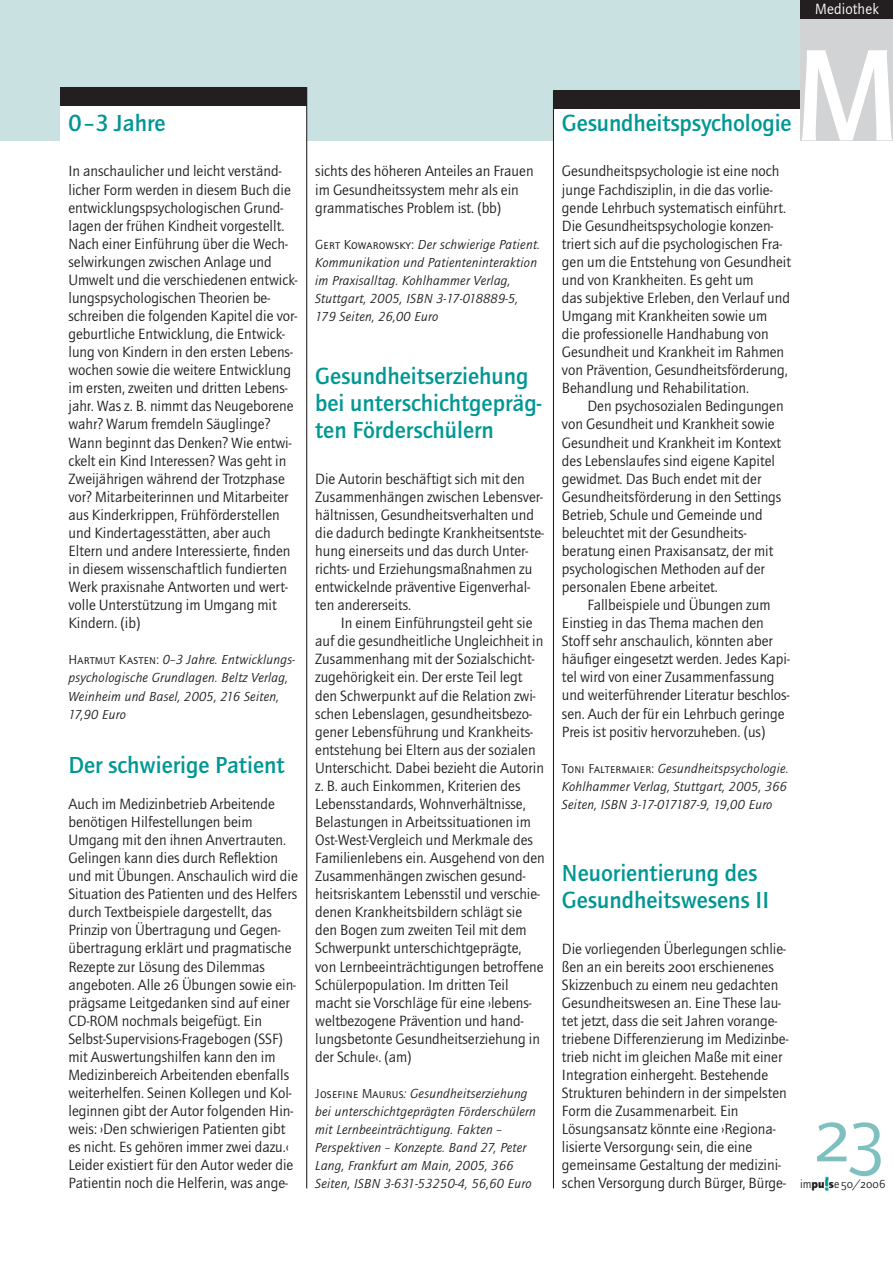
<style>
.page{position:relative;width:893px;height:1263px;background:#fff}
.page>*{position:absolute;margin:0;border:0;box-sizing:border-box;transform-origin:0 0}
.t1{font:700 135px "Quay Itc T";color:#fff}
.t2{font:78px "Quay Itc SCT";color:#7ec0c0}
.t3{font:700 24px/27.2px "Quay Itc T";color:#009793}
.t4{font:15.3px/18px "Quay Itc T";color:#231f20}
.t5{font:15.3px "Quay Itc T";letter-spacing:.01em;color:#fff}
.t6{font:italic 13.5px/18px "Quay Itc T";letter-spacing:.02em;color:#231f20}
.t7{font:12px "Quay Itc SCT";letter-spacing:.01em;color:#231f20}
.s1{font-family:"Quay Itc SCT";font-style:normal}
.s2{font-family:"Quay Itc SCT"}
.s3{font-family:"Quay Itc T"}
.s4{font-family:"Quay Itc T";font-weight:900}
</style>
<div class="page">
<div style="left:0;top:0;width:800px;height:140px;background:#cae1e1"></div>
<div style="left:553px;top:104px;width:247px;height:42px;background:#fff"></div>
<div style="left:553px;top:91px;width:247px;height:18px;background:#231f20"></div>
<div style="left:800px;top:18px;width:92px;height:122px;background:#d1d3d4"></div>
<div style="left:800px;top:0;width:92px;height:18px;background:#231f20"></div>
<hr style="left:553px;top:91px;width:1px;height:1097px;background:#231f20">
<img style="left:824px;top:1177px;width:4px;height:14px">
<div style="left:60px;top:102px;width:247px;height:43px;background:#fff"></div>
<div style="left:60px;top:87px;width:247px;height:18px;background:#231f20"></div>
<hr style="left:306px;top:87px;width:1px;height:1101px;background:#231f20">
<h3 class="t3" style="left:68px;top:112px;width:98px">0–3 Jahre</h3>
<p class="t4" style="left:68px;top:164px;width:231px">In anschaulicher und leicht verständ&shy;licher Form werden in diesem Buch die entwicklungspsychologischen Grund&shy;lagen der frühen Kindheit vorgestellt.<br>Nach einer Einführung über die Wech&shy;selwirkungen zwischen Anlage und Umwelt und die verschiedenen entwick&shy;lungspsychologischen Theorien be&shy;schreiben die folgenden Kapitel die vor&shy;geburtliche Entwicklung, die Entwick&shy;lung von Kindern in den ersten Lebens&shy;wochen sowie die weitere Entwicklung im ersten, zweiten und dritten Lebens&shy;jahr. Was z. B. nimmt das Neugeborene wahr? Warum fremdeln Säuglinge?<br>Wann beginnt das Denken? Wie entwi&shy;ckelt ein Kind Interessen? Was geht in Zweijährigen während der Trotzphase vor? Mitarbeiterinnen und Mitarbeiter aus Kinderkrippen, Frühförderstellen und Kindertagesstätten, aber auch Eltern und andere Interessierte, finden in diesem wissenschaftlich fundierten Werk praxisnahe Antworten und wert&shy;volle Unterstützung im Umgang mit Kindern. (ib)</p>
<p class="t6" style="left:68px;top:652px;width:228px"><span class="s1">Hartmut Kasten:</span> 0–3 Jahre. Entwicklungs&shy;psychologische Grundlagen. Beltz Verlag, Weinheim und Basel, 2005, 216 Seiten, 17,90 Euro</p>
<h3 class="t3" style="left:68px;top:754px;width:217px">Der schwierige Patient</h3>
<p class="t4" style="left:68px;top:796px;width:231px">Auch im Medizinbetrieb Arbeitende benötigen Hilfestellungen beim Umgang mit den ihnen Anvertrauten.<br>Gelingen kann dies durch Reflektion und mit Übungen. Anschaulich wird die Situation des Patienten und des Helfers durch Textbeispiele dargestellt, das Prinzip von Übertragung und Gegen&shy;übertragung erklärt und pragmatische Rezepte zur Lösung des Dilemmas angeboten. Alle <span class="s2">26</span> Übungen sowie ein&shy;prägsame Leitgedanken sind auf einer CD-ROM nochmals beigefügt. Ein Selbst-Supervisions-Fragebogen (SSF) mit Auswertungshilfen kann den im Medizinbereich Arbeitenden ebenfalls weiterhelfen. Seinen Kollegen und Kol&shy;leginnen gibt der Autor folgenden Hin&shy;weis: ›Den schwierigen Patienten gibt es nicht. Es gehören immer zwei dazu.‹ Leider existiert für den Autor weder die Patientin noch die Helferin, was ange-</p>
<p class="t4" style="left:315px;top:164px;width:220px">sichts des höheren Anteiles an Frauen im Gesundheitssystem mehr als ein grammatisches Problem ist. (bb)</p>
<p class="t6" style="left:315px;top:237px;width:226px"><span class="s1">Gert Kowarowsky:</span> Der schwierige Patient.<br>Kommunikation und Patienteninteraktion im Praxisalltag. Kohlhammer Verlag, Stuttgart, 2005, ISBN 3-17-018889-5, 179 Seiten, 26,00 Euro</p>
<h3 class="t3" style="left:315px;top:365px;width:227px">Gesundheitserziehung bei unterschichtgepräg&shy;ten Förderschülern</h3>
<p class="t4" style="left:315px;top:471px;width:230px">Die Autorin beschäftigt sich mit den Zusammenhängen zwischen Lebensver&shy;hältnissen, Gesundheitsverhalten und die dadurch bedingte Krankheitsentste&shy;hung einerseits und das durch Unter&shy;richts- und Erziehungsmaßnahmen zu entwickelnde präventive Eigenverhal&shy;ten andererseits.</p>
<p class="t4" style="left:315px;top:616px;width:231px;text-indent:26px">In einem Einführungsteil geht sie auf die gesundheitliche Ungleichheit in Zusammenhang mit der Sozialschicht&shy;zugehörigkeit ein. Der erste Teil legt den Schwerpunkt auf die Relation zwi&shy;schen Lebenslagen, gesundheitsbezo&shy;gener Lebensführung und Krankheits&shy;entstehung bei Eltern aus der sozialen Unterschicht. Dabei bezieht die Autorin z. B. auch Einkommen, Kriterien des Lebensstandards, Wohnverhältnisse, Belastungen in Arbeitssituationen im Ost-West-Vergleich und Merkmale des Familienlebens ein. Ausgehend von den Zusammenhängen zwischen gesund&shy;heitsriskantem Lebensstil und verschie&shy;denen Krankheitsbildern schlägt sie den Bogen zum zweiten Teil mit dem Schwerpunkt unterschichtgeprägte, von Lernbeeinträchtigungen betroffene Schülerpopulation. Im dritten Teil macht sie Vorschläge für eine ›lebens&shy;weltbezogene Prävention und hand&shy;lungsbetonte Gesundheitserziehung in der Schule‹. (am)</p>
<p class="t6" style="left:315px;top:1086px;width:222px"><span class="s1">Josefine Maurus</span>: Gesundheitserziehung bei unterschichtgeprägten Förderschülern mit Lernbeeinträchtigung. Fakten – Perspektiven – Konzepte. Band 27, Peter Lang, Frankfurt am Main, 2005, 366<br>Seiten, ISBN 3-631-53250-4, 56,60 Euro</p>
<p class="t5" style="left:815px;top:3px;width:65px">Mediothek</p>
<h3 class="t3" style="left:562px;top:112px;width:231px">Gesundheitspsychologie</h3>
<p class="t4" style="left:562px;top:164px;width:231px">Gesundheitspsychologie ist eine noch junge Fachdisziplin, in die das vorlie&shy;gende Lehrbuch systematisch einführt.<br>Die Gesundheitspsychologie konzen&shy;triert sich auf die psychologischen Fra&shy;gen um die Entstehung von Gesundheit und von Krankheiten. Es geht um<br>das subjektive Erleben, den Verlauf und Umgang mit Krankheiten sowie um<br>die professionelle Handhabung von Gesundheit und Krankheit im Rahmen von Prävention, Gesundheitsförderung, Behandlung und Rehabilitation.</p>
<p class="t4" style="left:562px;top:399px;width:223px;text-indent:26px">Den psychosozialen Bedingungen von Gesundheit und Krankheit sowie Gesundheit und Krankheit im Kontext des Lebenslaufes sind eigene Kapitel gewidmet. Das Buch endet mit der Gesundheitsförderung in den Settings Betrieb, Schule und Gemeinde und beleuchtet mit der Gesundheits&shy;beratung einen Praxisansatz, der mit psychologischen Methoden auf der personalen Ebene arbeitet.</p>
<p class="t4" style="left:562px;top:598px;width:229px;text-indent:26px">Fallbeispiele und Übungen zum Einstieg in das Thema machen den Stoff sehr anschaulich, könnten aber häufiger eingesetzt werden. Jedes Kapi&shy;tel wird von einer Zusammenfassung und weiterführender Literatur beschlos&shy;sen. Auch der für ein Lehrbuch geringe Preis ist positiv hervorzuheben. (us)</p>
<p class="t6" style="left:562px;top:761px;width:228px;text-align:justify"><span class="s1">Toni Faltermaier:</span> Gesundheitspsychologie.<br>Kohlhammer Verlag, Stuttgart, 2005, 366<br>Seiten, ISBN 3-17-017187-9, 19,00 Euro</p>
<h1 class="t1" style="left:793px;top:47px;width:107px">M</h1>
<h3 class="t3" style="left:562px;top:862px;width:209px">Neuorientierung des<br>Gesundheitswesens II</h3>
<p class="t4" style="left:562px;top:941px;width:228px">Die vorliegenden Überlegungen schlie&shy;ßen an ein bereits <span class="s2">2001</span> erschienenes Skizzenbuch zu einem neu gedachten Gesundheitswesen an. Eine These lau&shy;tet jetzt, dass die seit Jahren vorange&shy;triebene Differenzierung im Medizinbe&shy;trieb nicht im gleichen Maße mit einer Integration einhergeht. Bestehende Strukturen behindern in der simpelsten Form die Zusammenarbeit. Ein Lösungsansatz könnte eine ›Regiona&shy;lisierte Versorgung‹ sein, die eine gemeinsame Gestaltung der medizini&shy;schen Versorgung durch Bürger, Bürge-</p>
<h2 class="t2" style="left:814px;top:1089px;width:72px">23</h2>
<p class="t7" style="left:800px;top:1177px;width:87px"><span class="s3">im</span><span class="s4">pu s</span><span class="s3">e</span> 50/2006</p>
</div>
